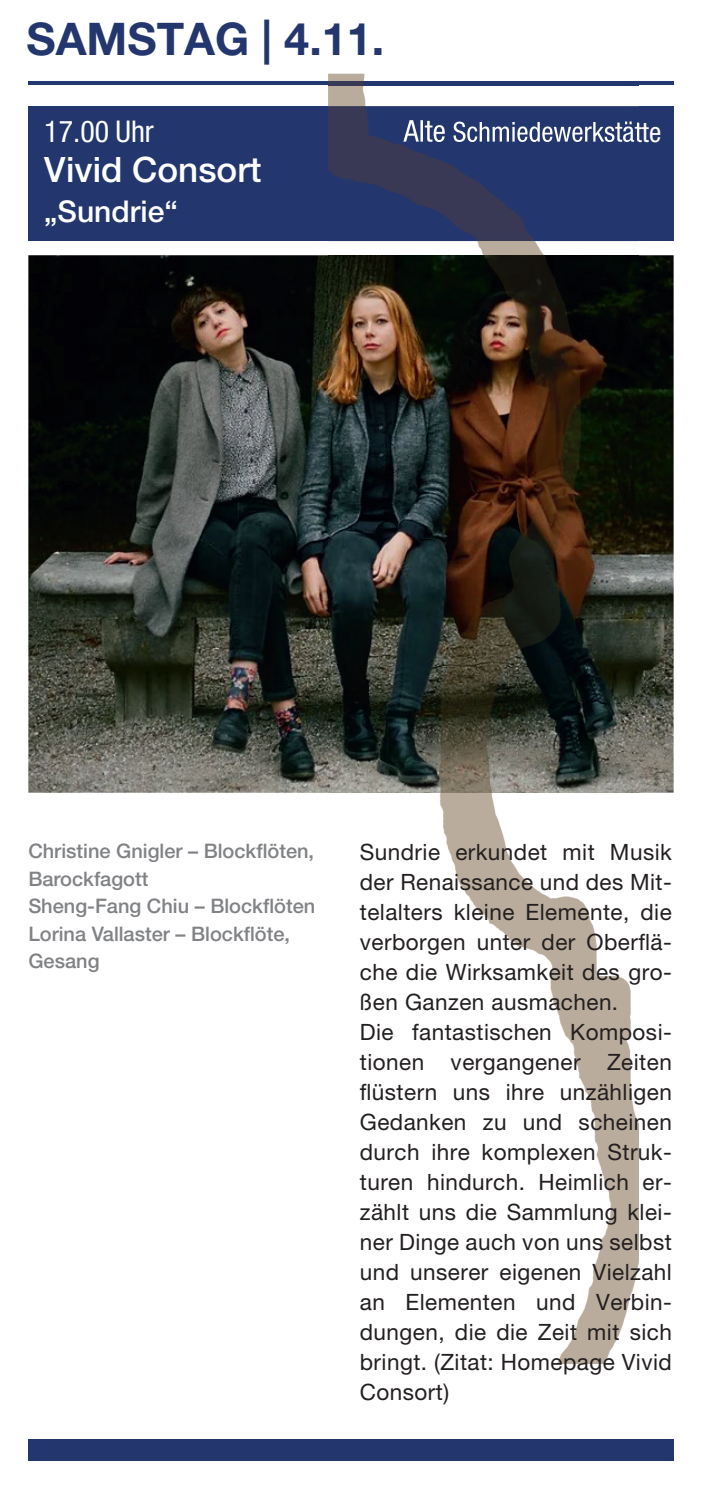
<style>
.page{position:relative;width:702px;height:1489px;background:#fff}
.page>*{position:absolute;margin:0;border:0;box-sizing:border-box;transform-origin:0 0}
.t1{font:700 45px "Helvetica Neue LT Pro";color:#23376e}
.t2{font:500 35px "Helvetica Neue LT Pro";color:#fff}
.t3{font:500 30px "Helvetica Neue LT Pro";color:#fff}
.t4{font:condensed 30px "Helvetica Neue LT Pro";color:#fff}
.t5{font:22.5px/30px "Helvetica Neue LT Pro";letter-spacing:.02em;color:#231f20}
.t6{font:500 20px/27.5px "Helvetica Neue LT Pro";color:#808285}
</style>
<div class="page">
<div style="left:28px;top:106px;width:645px;height:135px;background:#23376e"></div>
<div style="left:28px;top:1439px;width:645px;height:21px;background:#23376e"></div>
<img style="left:28px;top:255px;width:645px;height:537px">
<hr style="left:28px;top:81px;width:645px;height:4px;background:#21386e">
<img style="left:328px;top:74px;width:311px;height:1288px">
<img style="left:328px;top:106px;width:311px;height:135px">
<img style="left:328px;top:120px;width:311px;height:114px">
<img style="left:328px;top:120px;width:118px;height:22px">
<img style="left:453px;top:121px;width:186px;height:21px">
<img style="left:328px;top:81px;width:311px;height:4px">
<h1 class="t1" style="left:27px;top:11px;width:359px">SAMSTAG | 4.11.</h1>
<h3 class="t4" style="left:44px;top:114px;width:111px">17.00 Uhr</h3>
<h2 class="t2" style="left:44px;top:148px;width:218px">Vivid Consort</h2>
<h3 class="t3" style="left:44px;top:193px;width:135px">„Sundrie“</h3>
<p class="t6" style="left:28px;top:837px;width:288px">Christine Gnigler – Blockflöten,<br>Barockfagott<br>Sheng-Fang Chiu – Blockflöten<br>Lorina Vallaster – Blockflöte,<br>Gesang</p>
<p class="t5" style="left:360px;top:836px;width:313px">Sundrie erkundet mit Musik der Renaissance und des Mit&shy;telalters kleine Elemente, die verborgen unter der Oberflä&shy;che die Wirksamkeit des gro&shy;ßen Ganzen ausmachen.<br>Die fantastischen Komposi&shy;tionen vergangener Zeiten flüstern uns ihre unzähligen<br>Gedanken zu und scheinen durch ihre komplexen Struk&shy;turen hindurch. Heimlich er&shy;zählt uns die Sammlung klei&shy;ner Dinge auch von uns selbst und unserer eigenen Vielzahl an Elementen und Verbin&shy;dungen, die die Zeit mit sich bringt. (Zitat: Homepage Vivid<br>Consort)</p>
</div>
